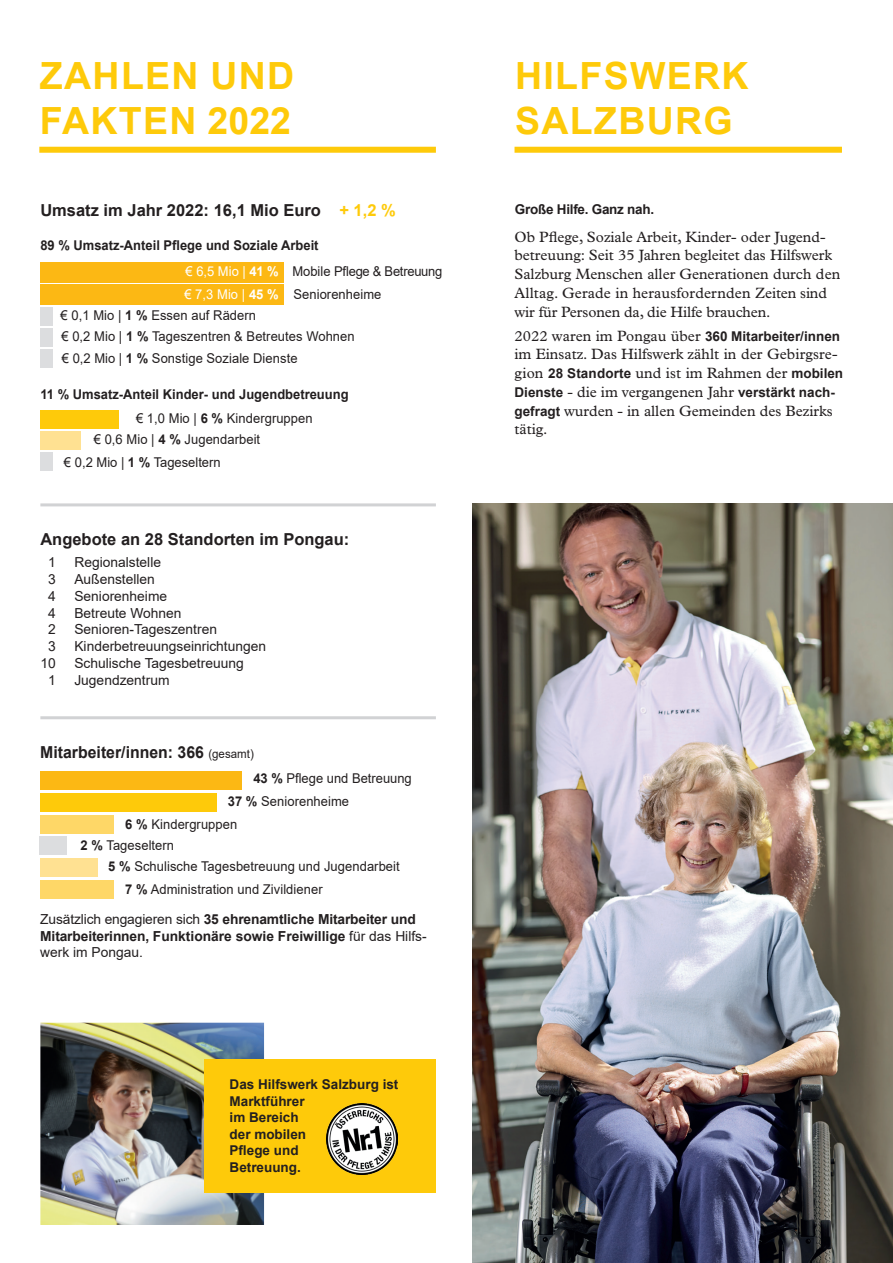
<style>
.page{position:relative;width:893px;height:1263px;background:#fff}
.page>*{position:absolute;margin:0;border:0;box-sizing:border-box;transform-origin:0 0}
.t1{font:700 37.5px/45px "Arial";letter-spacing:.035em;color:#feca0a}
.t2{font:700 16.5px "Arial";color:#231f20}
.t3{font:700 16.5px "Arial";color:#231f20;scale:.96 1}
.t4{font:15px/18.8px "Plantin MT Std";color:#231f20}
.t5{font:13.8px "Arial";color:#231f20}
.t6{font:700 13.8px/16.5px "Arial";letter-spacing:-.01em;color:#231f20}
.t7{font:13.5px/20.9px "Arial";letter-spacing:.005em;color:#231f20;scale:.96 1}
.t8{font:700 13.5px/16.5px "Arial";color:#231f20}
.t9{font:700 13.5px/25.8px "Arial";color:#231f20;scale:.96 1}
.t10{font:700 13.5px "Arial";letter-spacing:-.02em;color:#231f20}
.s1{color:#feca0a}
.s2{font-weight:400;color:#fff}
.s3{color:#fff}
.s4{font-weight:400}
.s5{font-weight:700;color:#fff}
.s6{font-weight:700}
.s7{font-weight:400;font-size:12px}
.s8{font-family:"Arial";font-weight:700;font-size:13.5px}
.s9{font-family:"Plantin MT Std";font-weight:400;font-size:15px}
</style>
<div class="page">
<div style="left:40px;top:285px;width:244px;height:20px;background:#fcb814"></div>
<div style="left:39px;top:147px;width:397px;height:6px;background:#feca0a"></div>
<div style="left:40px;top:262px;width:244px;height:20px;background:#fcb814"></div>
<div style="left:40px;top:307px;width:13px;height:18px;background:#dcdddf"></div>
<div style="left:40px;top:410px;width:79px;height:18px;background:#feca0a"></div>
<div style="left:40px;top:329px;width:13px;height:18px;background:#dcdddf"></div>
<div style="left:40px;top:431px;width:41px;height:19px;background:#ffe192"></div>
<div style="left:40px;top:771px;width:202px;height:19px;background:#fcb814"></div>
<div style="left:40px;top:793px;width:176px;height:19px;background:#feca0a"></div>
<div style="left:40px;top:837px;width:27px;height:18px;background:#dcdddf"></div>
<div style="left:40px;top:858px;width:58px;height:19px;background:#ffe192"></div>
<div style="left:40px;top:880px;width:74px;height:18px;background:#fed767"></div>
<hr style="left:40px;top:503px;width:396px;height:3px;background:#d1d2d4">
<img style="left:40px;top:1023px;width:224px;height:202px">
<div style="left:514px;top:147px;width:328px;height:6px;background:#feca0a"></div>
<div style="left:204px;top:1060px;width:232px;height:133px;background:#feca0a"></div>
<img style="left:327px;top:1104px;width:71px;height:71px">
<hr style="left:40px;top:716px;width:396px;height:3px;background:#d1d2d4">
<div style="left:40px;top:453px;width:13px;height:18px;background:#dcdddf"></div>
<img style="left:472px;top:504px;width:421px;height:759px">
<div style="left:40px;top:350px;width:13px;height:18px;background:#dcdddf"></div>
<div style="left:40px;top:815px;width:74px;height:19px;background:#fed767"></div>
<h1 class="t1" style="left:40px;top:54px;width:256px">ZAHLEN UND<br>FAKTEN 2022</h1>
<p class="t2" style="left:40px;top:199px;width:357px">Umsatz im Jahr 2022: 16,1 Mio Euro <span class="s1">+ 1,2 %</span></p>
<p class="t9" style="left:185px;top:232px;width:269px;text-indent:-145px">89 % Umsatz-Anteil Pflege und Soziale Arbeit<br><span class="s2">€ 6,5 Mio |</span> <span class="s3">41 %</span> <span class="s4">Mobile Pflege &amp; Betreuung</span></p>
<p class="t7" style="left:184px;top:284px;width:207px"><span class="s3">€ 7,3 Mio |</span> <span class="s5">45 %</span> Seniorenheime</p>
<p class="t7" style="left:61px;top:305px;width:205px">€ 0,1 Mio | <span class="s6">1 %</span> Essen auf Rädern</p>
<p class="t7" style="left:61px;top:326px;width:307px">€ 0,2 Mio | <span class="s6">1 %</span> Tageszentren &amp; Betreutes Wohnen</p>
<p class="t7" style="left:62px;top:347px;width:247px">€ 0,2 Mio | <span class="s6">1 %</span> Sonstige Soziale Dienste</p>
<p class="t9" style="left:40px;top:381px;width:323px">11 % Umsatz-Anteil Kinder- und Jugendbetreuung</p>
<p class="t7" style="left:136px;top:408px;width:185px">€ 1,0 Mio | <span class="s6">6 %</span> Kindergruppen</p>
<p class="t7" style="left:94px;top:429px;width:175px">€ 0,6 Mio | <span class="s6">4 %</span> Jugendarbeit</p>
<p class="t7" style="left:64px;top:451px;width:165px">€ 0,2 Mio | <span class="s6">1 %</span> Tageseltern</p>
<p class="t2" style="left:40px;top:527px;width:310px">Angebote an 28 Standorten im Pongau:</p>
<p class="t5" style="left:48px;top:553px;width:9px">1</p>
<p class="t5" style="left:74px;top:553px;width:88px">Regionalstelle</p>
<p class="t5" style="left:48px;top:570px;width:9px">3</p>
<p class="t5" style="left:74px;top:570px;width:82px">Außenstellen</p>
<p class="t5" style="left:48px;top:586px;width:9px">4</p>
<p class="t5" style="left:74px;top:586px;width:94px">Seniorenheime</p>
<p class="t5" style="left:48px;top:603px;width:9px">4</p>
<p class="t5" style="left:74px;top:603px;width:109px">Betreute Wohnen</p>
<p class="t5" style="left:48px;top:620px;width:9px">2</p>
<p class="t5" style="left:74px;top:620px;width:144px">Senioren-Tageszentren</p>
<p class="t5" style="left:48px;top:637px;width:9px">3</p>
<p class="t5" style="left:74px;top:637px;width:193px">Kinderbetreuungseinrichtungen</p>
<p class="t5" style="left:40px;top:654px;width:17px">10</p>
<p class="t5" style="left:74px;top:654px;width:171px">Schulische Tagesbetreuung</p>
<p class="t5" style="left:48px;top:670px;width:9px">1</p>
<p class="t5" style="left:74px;top:670px;width:97px">Jugendzentrum</p>
<p class="t3" style="left:40px;top:740px;width:224px">Mitarbeiter/innen: 366 <span class="s7">(gesamt)</span></p>
<p class="t7" style="left:253px;top:768px;width:167px"><span class="s6">43 %</span> Pflege und Betreuung</p>
<p class="t7" style="left:125px;top:790px;width:235px;line-height:22.4px;text-indent:102px"><span class="s6">37 %</span> Seniorenheime<br><span class="s6">6 %</span> Kindergruppen</p>
<p class="t7" style="left:108px;top:835px;width:305px;text-indent:-28px"><span class="s6">2 %</span> Tageseltern<br><span class="s6">5 %</span> Schulische Tagesbetreuung und Jugendarbeit</p>
<p class="t7" style="left:125px;top:878px;width:207px"><span class="s6">7 %</span> Administration und Zivildiener</p>
<p class="t6" style="left:40px;top:911px;width:388px"><span class="s4">Zusätzlich engagieren sich</span> 35 ehrenamtliche Mitarbeiter und<br>Mitarbeiterinnen, Funktionäre sowie Freiwillige <span class="s4">für das Hilfs&shy;werk im Pongau.</span></p>
<p class="t8" style="left:230px;top:1076px;width:170px">Das Hilfswerk Salzburg ist<br>Marktführer<br>im Bereich<br>der mobilen<br>Pflege und<br>Betreuung.</p>
<h1 class="t1" style="left:515px;top:54px;width:235px">HILFSWERK<br>SALZBURG</h1>
<p class="t10" style="left:515px;top:200px;width:141px">Große Hilfe. Ganz nah.</p>
<p class="t4" style="left:514px;top:227px;width:327px">Ob Pflege, Soziale Arbeit, Kinder- oder Jugend&shy;betreuung: Seit 35 Jahren begleitet das Hilfswerk Salzburg Menschen aller Generationen durch den Alltag. Gerade in herausfordernden Zeiten sind wir für Personen da, die Hilfe brauchen.</p>
<p class="t4" style="left:514px;top:326px;width:330px">2022 waren im Pongau über <span class="s8">360 Mitarbeiter/innen </span>im Einsatz. Das Hilfswerk zählt in der Gebirgsre&shy;gion <span class="s8">28 Standorte</span> und ist im Rahmen der <span class="s8">mobilen</span></p>
<p class="t8" style="left:514px;top:384px;width:322px">Dienste <span class="s9">- die im vergangenen Jahr</span> verstärkt nach-</p>
<p class="t4" style="left:514px;top:401px;width:320px"><span class="s8">gefragt</span> wurden - in allen Gemeinden des Bezirks tätig.</p>
</div>
